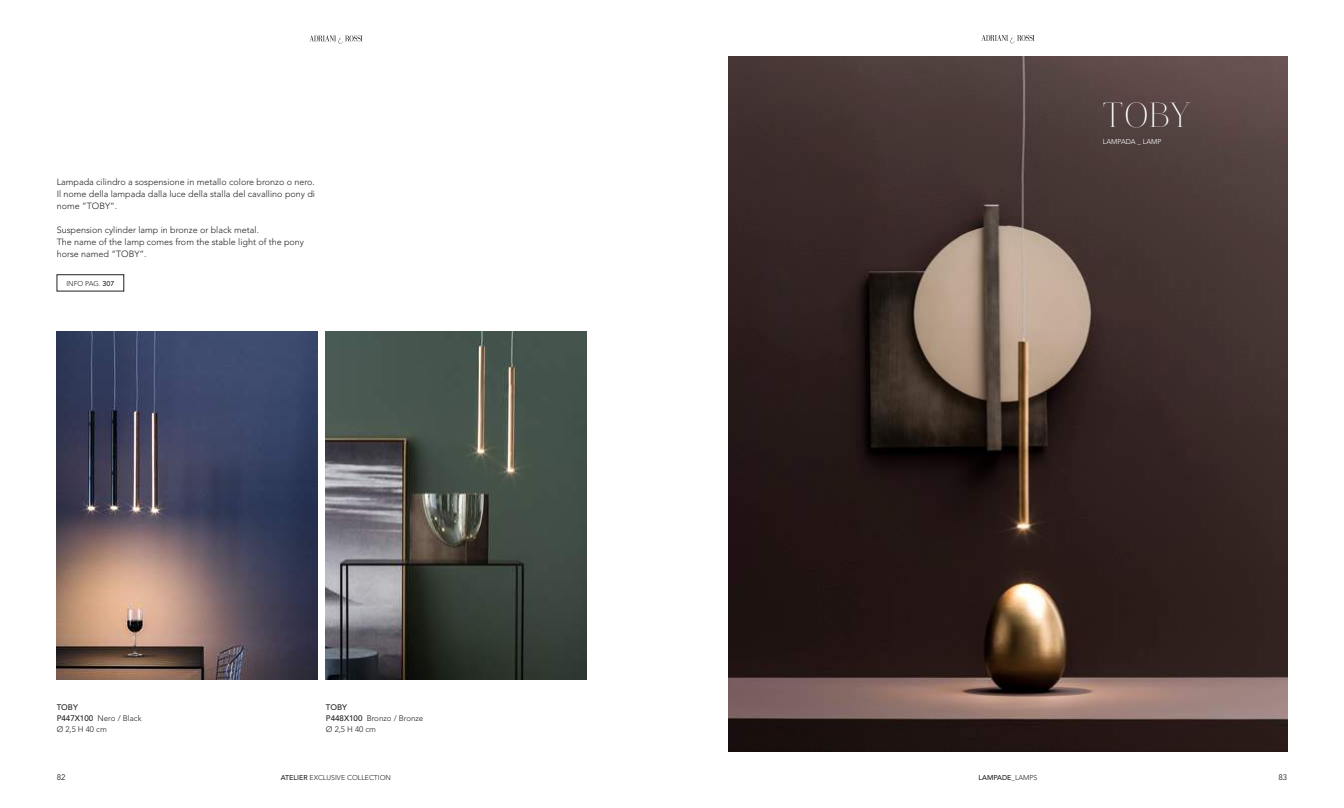
<style>
.page{position:relative;width:1344px;height:808px;background:#fff}
.page>*{position:absolute;margin:0;border:0;box-sizing:border-box;transform-origin:0 0}
.t1{font:35px "Aire Roman Std";color:#fff}
.t2{font:300 9px/12px "Avenir";color:#241f1f;text-align:justify}
.t3{font:300 8px/11px "Avenir";color:#241f1f}
.t4{font:8px "Avenir";color:#241f1f}
.t5{font:300 7px "Avenir";color:#241f1f}
.t6{font:500 7px "Avenir";color:#241f1f}
.t7{font:300 7px "Avenir";color:#fff}
.s1{font-weight:500}
.s2{font-weight:300}
</style>
<div class="page">
<img style="left:729px;top:57px;width:558px;height:694px">
<img style="left:57px;top:332px;width:261px;height:348px">
<img style="left:326px;top:332px;width:261px;height:348px">
<svg style="left:309px;top:35px;width:54px;height:9px"></svg>
<svg style="left:981px;top:35px;width:53px;height:8px"></svg>
<div style="left:57px;top:274px;width:67px;height:17px;border:1px solid #241f1f"></div>
<p class="t2" style="left:57px;top:176px;width:260px">Lampada cilindro a sospensione in metallo colore bronzo o nero.<br>Il nome della lampada dalla luce della stalla del cavallino pony di nome “TOBY“.</p>
<p class="t2" style="left:57px;top:224px;width:249px;text-align:left">Suspension cylinder lamp in bronze or black metal.<br>The name of the lamp comes from the stable light of the pony horse named “TOBY“.</p>
<p class="t5" style="left:66px;top:279px;width:49px">INFO PAG. <span class="s1">307</span></p>
<p class="t3" style="left:57px;top:701px;width:86px"><span class="s1">TOBY<br>P447X100</span> Nero / Black<br>Ø 2,5 H 40 cm</p>
<p class="t3" style="left:326px;top:701px;width:99px"><span class="s1">TOBY<br>P448X100</span> Bronzo / Bronze<br>Ø 2,5 H 40 cm</p>
<h1 class="t1" style="left:1103px;top:95px;width:87px">TOBY</h1>
<p class="t7" style="left:1103px;top:137px;width:60px">LAMPADA _ LAMP</p>
<p class="t4" style="left:57px;top:772px;width:10px">82</p>
<p class="t5" style="left:281px;top:773px;width:112px"><span class="s1">ATELIER</span> EXCLUSIVE COLLECTION</p>
<p class="t6" style="left:978px;top:773px;width:60px">LAMPADE<span class="s2">_LAMPS</span></p>
<p class="t4" style="left:1278px;top:772px;width:10px">83</p>
</div>
